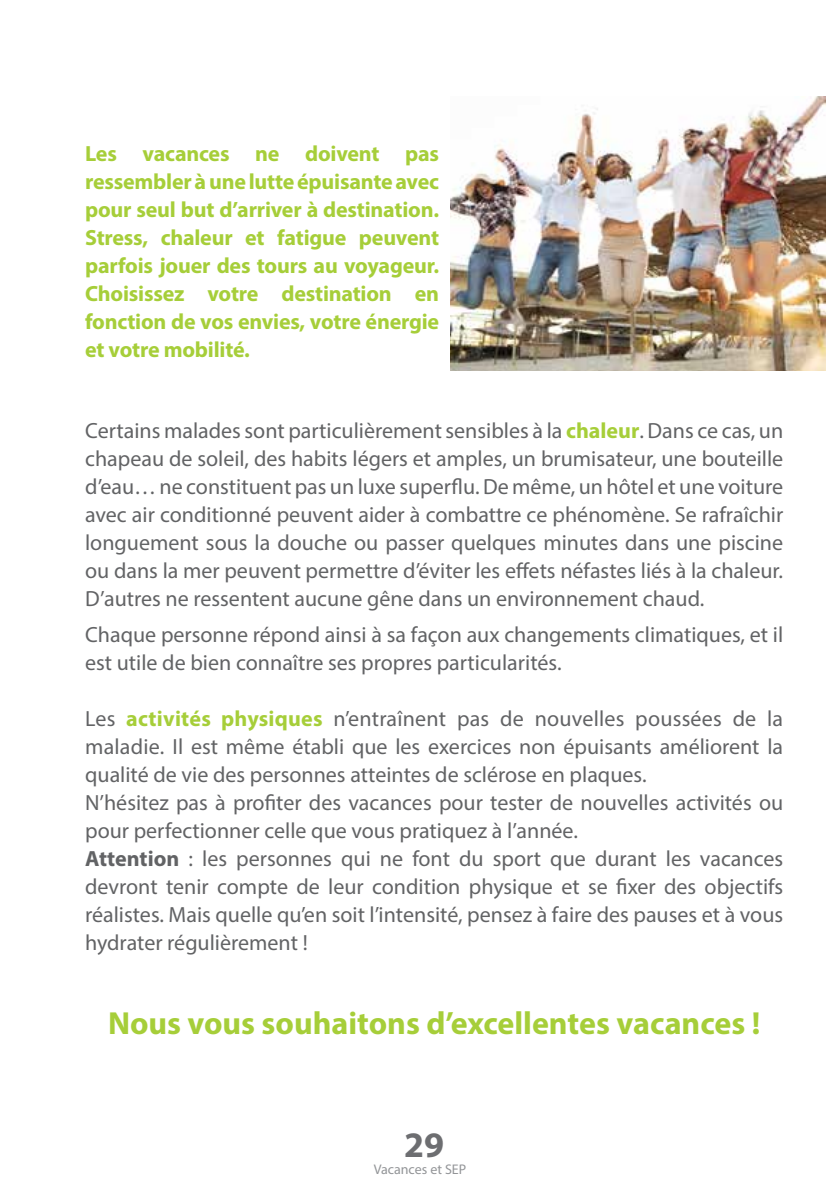
<style>
.page{position:relative;width:840px;height:1191px;background:#fff}
.page>*{position:absolute;margin:0;border:0;box-sizing:border-box;transform-origin:0 0}
.t1{font:700 36px "Myriad Pro";color:#6d6e71}
.t2{font:700 32px "Myriad Pro";color:#a6ce39}
.t3{font:22px/28px "Myriad Pro";color:#626365}
.t4{font:700 22px/28px "Myriad Pro";letter-spacing:-.01em;color:#a6ce39;text-align:justify}
.t5{font:14px "Myriad Pro";color:#939598}
.s1{font-weight:700;color:#a6ce39}
.s2{font-weight:700}
</style>
<div class="page">
<img style="left:450px;top:96px;width:375px;height:274px">
<p class="t4" style="left:85px;top:138px;width:355px">Les vacances ne doivent pas ressembler à une lutte épuisante avec pour seul but d’arriver à destination.<br>Stress, chaleur et fatigue peuvent parfois jouer des tours au voyageur.<br>Choisissez votre destination en fonction de vos envies, votre énergie et votre mobilité.</p>
<p class="t3" style="left:85px;top:416px;width:699px;text-align:justify">Certains malades sont particulièrement sensibles à la <span class="s1">chaleur</span>. Dans ce cas, un chapeau de soleil, des habits légers et amples, un brumisateur, une bouteille d’eau… ne constituent pas un luxe superflu. De même, un hôtel et une voiture avec air conditionné peuvent aider à combattre ce phénomène. Se rafraîchir longuement sous la douche ou passer quelques minutes dans une piscine ou dans la mer peuvent permettre d’éviter les effets néfastes liés à la chaleur.<br>D’autres ne ressentent aucune gêne dans un environnement chaud.</p>
<p class="t3" style="left:85px;top:620px;width:699px">Chaque personne répond ainsi à sa façon aux changements climatiques, et il est utile de bien connaître ses propres particularités.</p>
<p class="t3" style="left:85px;top:704px;width:699px">Les <span class="s1">activités physiques</span> n’entraînent pas de nouvelles poussées de la maladie. Il est même établi que les exercices non épuisants améliorent la qualité de vie des personnes atteintes de sclérose en plaques.<br>N’hésitez pas à profiter des vacances pour tester de nouvelles activités ou pour perfectionner celle que vous pratiquez à l’année.<br><span class="s2">Attention</span> : les personnes qui ne font du sport que durant les vacances devront tenir compte de leur condition physique et se fixer des objectifs réalistes. Mais quelle qu’en soit l’intensité, pensez à faire des pauses et à vous hydrater régulièrement !</p>
<h2 class="t2" style="left:108px;top:1002px;width:653px">Nous vous souhaitons d’excellentes vacances !</h2>
<h1 class="t1" style="left:404px;top:1121px;width:41px">29</h1>
<p class="t5" style="left:373px;top:1161px;width:94px">Vacances et SEP</p>
</div>
